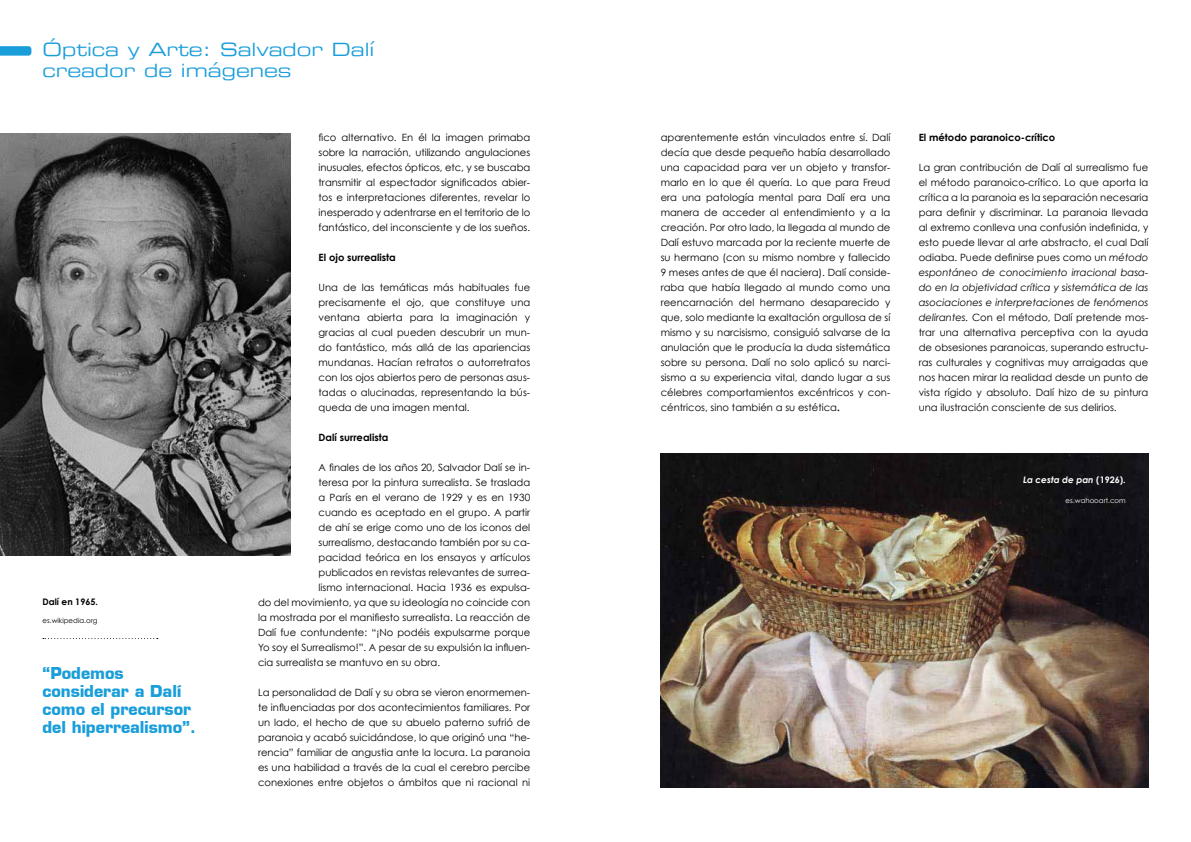
<style>
.page{position:relative;width:1191px;height:842px;background:#fff}
.page>*{position:absolute;margin:0;border:0;box-sizing:border-box;transform-origin:0 0}
.t1{font:18px/21px "Eurostile Extended Two";color:#1a9eda}
.t2{font:700 16px/18px "Eurostile";color:#1a9eda}
.t3{font:10px/15px "Century Gothic";color:#000;text-align:justify}
.t4{font:700 10px "Century Gothic";color:#000}
.t5{font:italic 700 9px "Century Gothic";color:#fff}
.t6{font:700 9px "Century Gothic";color:#000}
.t7{font:7px "Century Gothic";color:#000}
.t8{font:7px "Century Gothic";color:#fff}
.s1{font-weight:700}
.s2{font-style:italic}
.s3{font-style:normal}
</style>
<div class="page">
<img style="left:0;top:133px;width:290px;height:423px">
<img style="left:660px;top:454px;width:488px;height:333px">
<svg style="left:43px;top:638px;width:115px;height:1px"></svg>
<svg style="left:0;top:46px;width:31px;height:10px"></svg>
<h1 class="t1" style="left:43px;top:39px;width:333px">Óptica y Arte: Salvador Dalí creador de imágenes</h1>
<p class="t6" style="left:43px;top:596px;width:57px">Dalí en 1965.</p>
<p class="t7" style="left:43px;top:616px;width:56px">es.wikipedia.org</p>
<h2 class="t2" style="left:43px;top:664px;width:155px">“Podemos considerar a Dalí como el precursor del hiperrealismo”.</h2>
<p class="t3" style="left:318px;top:129px;width:213px">fico alternativo. En él la imagen primaba sobre la narración, utilizando angulaciones inusuales, efectos ópticos, etc, y se buscaba transmitir al espectador significados abier&shy;tos e interpretaciones diferentes, revelar lo inesperado y adentrarse en el territorio de lo fantástico, del inconsciente y de los sueños.</p>
<p class="t4" style="left:318px;top:251px;width:79px">El ojo surrealista</p>
<p class="t3" style="left:318px;top:279px;width:213px">Una de las temáticas más habituales fue precisamente el ojo, que constituye una ventana abierta para la imaginación y gracias al cual pueden descubrir un mun&shy;do fantástico, más allá de las apariencias mundanas. Hacían retratos o autorretratos con los ojos abiertos pero de personas asus&shy;tadas o alucinadas, representando la bús&shy;queda de una imagen mental.</p>
<p class="t4" style="left:318px;top:431px;width:71px">Dalí surrealista</p>
<p class="t3" style="left:318px;top:459px;width:213px">A finales de los años 20, Salvador Dalí se in-</p>
<p class="t3" style="left:318px;top:474px;width:213px">teresa por la pintura surrealista. Se traslada</p>
<p class="t3" style="left:318px;top:489px;width:213px">a París en el verano de 1929 y es en 1930</p>
<p class="t3" style="left:318px;top:504px;width:213px">cuando es aceptado en el grupo. A partir</p>
<p class="t3" style="left:318px;top:519px;width:213px">de ahí se erige como uno de los iconos del</p>
<p class="t3" style="left:318px;top:534px;width:213px">surrealismo, destacando también por su ca-</p>
<p class="t3" style="left:318px;top:549px;width:213px">pacidad teórica en los ensayos y artículos</p>
<p class="t3" style="left:318px;top:564px;width:213px">publicados en revistas relevantes de surrea-</p>
<p class="t3" style="left:318px;top:579px;width:213px">lismo internacional. Hacia 1936 es expulsa-</p>
<p class="t3" style="left:258px;top:594px;width:274px">do del movimiento, ya que su ideología no coincide con</p>
<p class="t3" style="left:258px;top:609px;width:274px">la mostrada por el manifiesto surrealista. La reacción de</p>
<p class="t3" style="left:258px;top:624px;width:274px">Dalí fue contundente: “¡No podéis expulsarme porque</p>
<p class="t3" style="left:258px;top:639px;width:274px">Yo soy el Surrealismo!”. A pesar de su expulsión la influen-</p>
<p class="t3" style="left:258px;top:654px;width:184px">cia surrealista se mantuvo en su obra.</p>
<p class="t3" style="left:258px;top:684px;width:274px">La personalidad de Dalí y su obra se vieron enormemen&shy;te influenciadas por dos acontecimientos familiares. Por un lado, el hecho de que su abuelo paterno sufrió de paranoia y acabó suicidándose, lo que originó una “he&shy;rencia” familiar de angustia ante la locura. La paranoia es una habilidad a través de la cual el cerebro percibe conexiones entre objetos o ámbitos que ni racional ni</p>
<p class="t3" style="left:660px;top:129px;width:231px">aparentemente están vinculados entre sí. Dalí decía que desde pequeño había desarrollado una capacidad para ver un objeto y transfor&shy;marlo en lo que él quería. Lo que para Freud era una patología mental para Dalí era una manera de acceder al entendimiento y a la creación. Por otro lado, la llegada al mundo de Dalí estuvo marcada por la reciente muerte de su hermano (con su mismo nombre y fallecido 9 meses antes de que él naciera). Dalí conside&shy;raba que había llegado al mundo como una reencarnación del hermano desaparecido y que, solo mediante la exaltación orgullosa de sí mismo y su narcisismo, consiguió salvarse de la anulación que le producía la duda sistemática sobre su persona. Dalí no solo aplicó su narci&shy;sismo a su experiencia vital, dando lugar a sus célebres comportamientos excéntricos y con&shy;céntricos, sino también a su estética<span class="s1">.</span></p>
<p class="t4" style="left:918px;top:131px;width:138px">El método paranoico-crítico</p>
<p class="t3" style="left:918px;top:159px;width:231px">La gran contribución de Dalí al surrealismo fue el método paranoico-crítico. Lo que aporta la crítica a la paranoia es la separación necesaria para definir y discriminar. La paranoia llevada al extremo conlleva una confusión indefinida, y esto puede llevar al arte abstracto, el cual Dalí odiaba. Puede definirse pues como un <span class="s2">método espontáneo de conocimiento irracional basa&shy;do en la objetividad crítica y sistemática de las asociaciones e interpretaciones de fenómenos delirantes.</span> Con el método, Dalí pretende mos&shy;trar una alternativa perceptiva con la ayuda de obsesiones paranoicas, superando estructu&shy;ras culturales y cognitivas muy arraigadas que nos hacen mirar la realidad desde un punto de vista rígido y absoluto. Dalí hizo de su pintura una ilustración consciente de sus delirios.</p>
<p class="t5" style="left:1023px;top:474px;width:104px">La cesta de pan <span class="s3">(1926).</span></p>
<p class="t8" style="left:1065px;top:496px;width:62px">es.wahooart.com</p>
</div>
